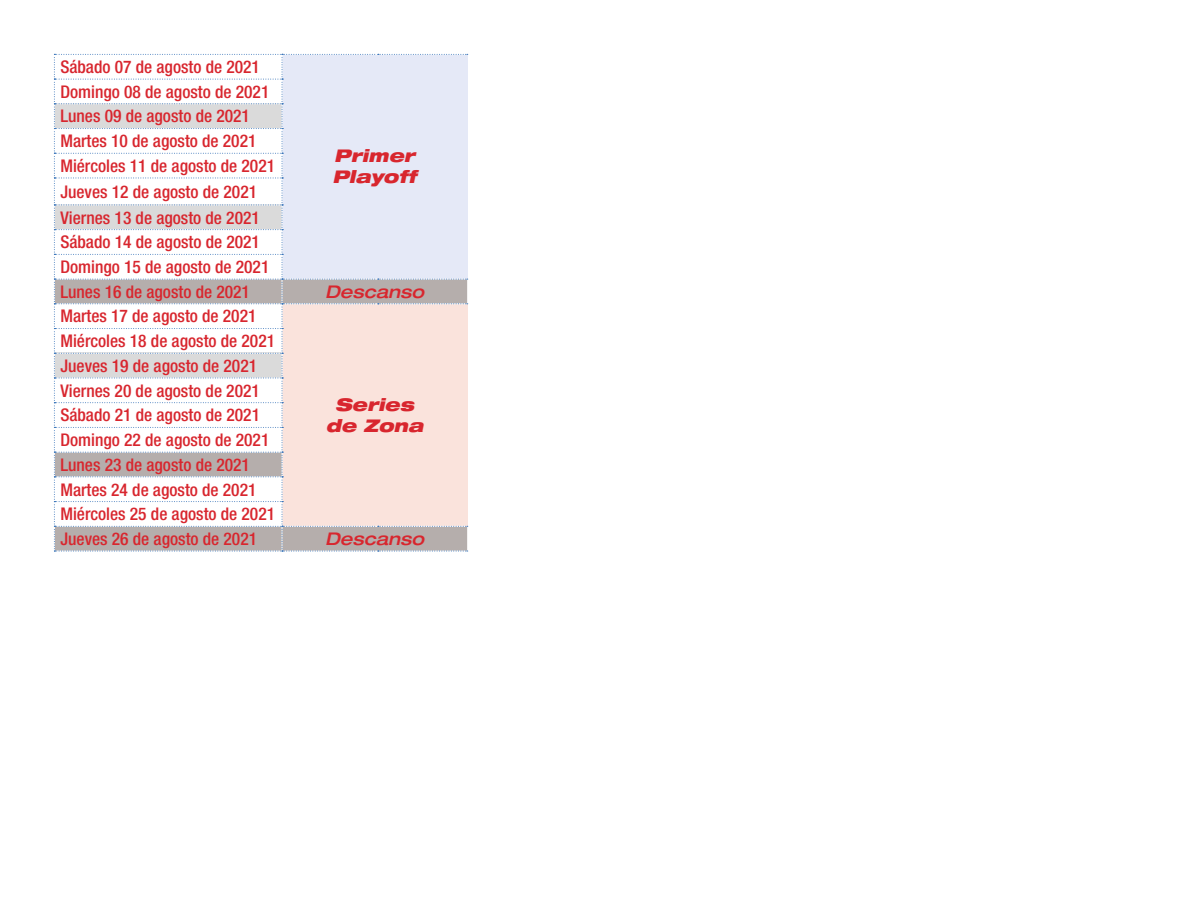
<style>
.page{position:relative;width:1188px;height:918px;background:#fff}
.page>*{position:absolute;margin:0;border:0;box-sizing:border-box;transform-origin:0 0}
.t1{font:500 condensed 17.55px/25px "Helvetica Neue LT Std";color:#d8262e}
.t2{font:italic 900 expanded 17.55px/21px "Helvetica Neue LT Std";color:#d8262e}
.t3{font:italic 500 expanded 17.55px "Helvetica Neue LT Std";color:#d8262e}
</style>
<div class="page">
<svg style="left:54px;top:54px;width:414px;height:498px"></svg>
<p class="t1" style="left:60px;top:54px;width:201px">Sábado 07 de agosto de 2021</p>
<p class="t1" style="left:60px;top:79px;width:216px">Domingo 08 de agosto de 2021<br>Lunes 09 de agosto de 2021<br>Martes 10 de agosto de 2021<br>Miércoles 11 de agosto de 2021<br>Jueves 12 de agosto de 2021<br>Viernes 13 de agosto de 2021<br>Sábado 14 de agosto de 2021<br>Domingo 15 de agosto de 2021<br>Lunes 16 de agosto de 2021</p>
<p class="t1" style="left:60px;top:303px;width:198px">Martes 17 de agosto de 2021</p>
<p class="t1" style="left:60px;top:328px;width:216px">Miércoles 18 de agosto de 2021<br>Jueves 19 de agosto de 2021<br>Viernes 20 de agosto de 2021<br>Sábado 21 de agosto de 2021<br>Domingo 22 de agosto de 2021<br>Lunes 23 de agosto de 2021<br>Martes 24 de agosto de 2021<br>Miércoles 25 de agosto de 2021<br>Jueves 26 de agosto de 2021</p>
<p class="t2" style="left:332px;top:145px;width:86px">Primer<br>Playoff</p>
<p class="t3" style="left:325px;top:280px;width:101px">Descanso</p>
<p class="t2" style="left:326px;top:394px;width:99px;text-align:center">Series de Zona</p>
<p class="t3" style="left:325px;top:528px;width:101px">Descanso</p>
</div>
